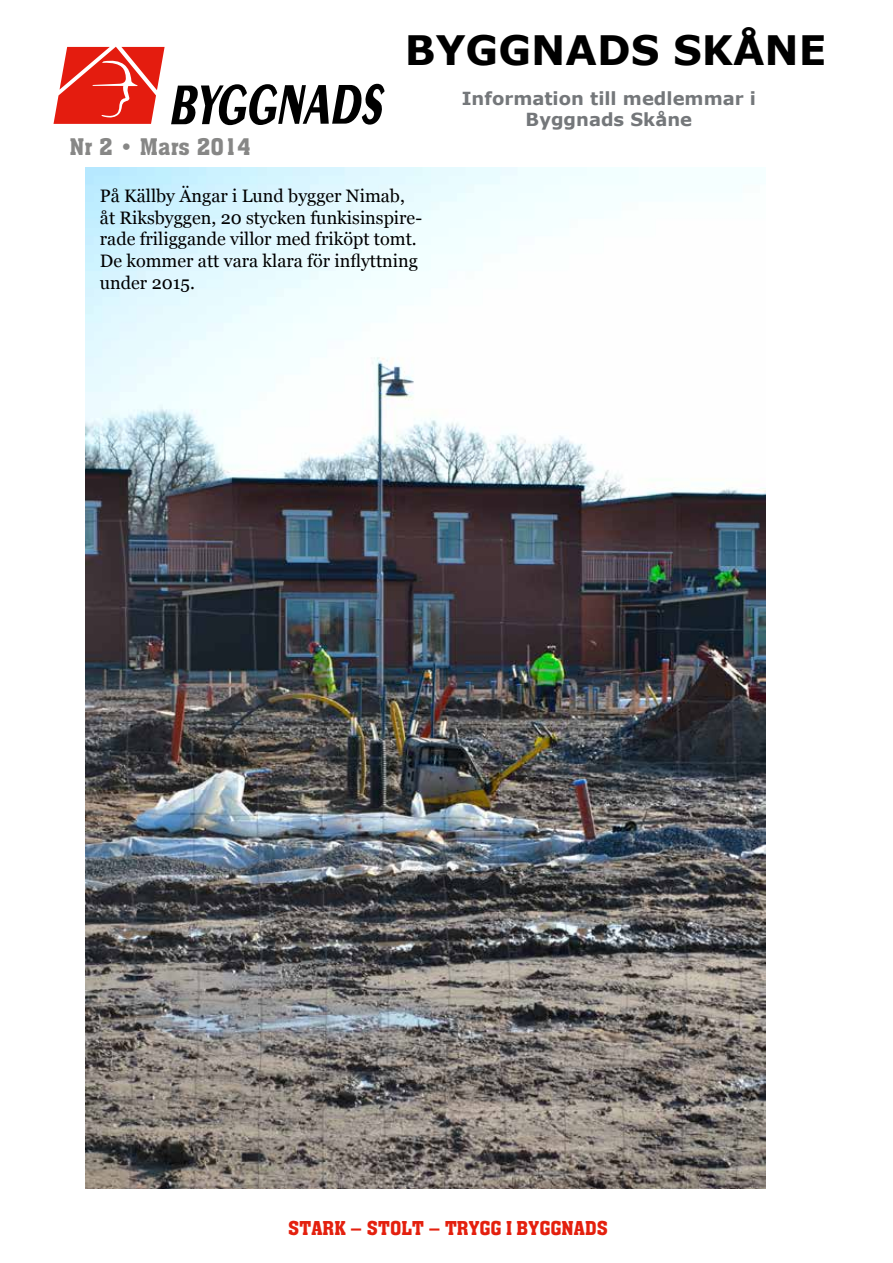
<style>
.page{position:relative;width:893px;height:1263px;background:#fff}
.page>*{position:absolute;margin:0;border:0;box-sizing:border-box;transform-origin:0 0}
.t1{font:700 40.5px "Verdana";color:#000}
.t2{font:22.5px "Aachen BT";color:#878786}
.t3{font:21px "Aachen Medium Plain";color:#e4200e}
.t4{font:18px/21.6px "Georgia";color:#000}
.t5{font:700 18px/21.6px "Verdana";color:#74777a;text-align:center}
</style>
<div class="page">
<svg style="left:53px;top:46px;width:332px;height:80px"></svg>
<img style="left:85px;top:168px;width:680px;height:1020px">
<h1 class="t1" style="left:405px;top:22px;width:423px">BYGGNADS SKÅNE</h1>
<p class="t5" style="left:462px;top:87px;width:296px">Information till medlemmar i<br>Byggnads Skåne</p>
<p class="t2" style="left:69px;top:133px;width:183px">Nr 2 • Mars 2014</p>
<p class="t4" style="left:100px;top:185px;width:324px">På Källby Ängar i Lund bygger Nimab, åt Riksbyggen, 20 stycken funkisinspire&shy;rade friliggande villor med friköpt tomt.<br>De kommer att vara klara för inflyttning under 2015.</p>
<p class="t3" style="left:288px;top:1215px;width:321px">STARK – STOLT – TRYGG I BYGGNADS</p>
</div>
